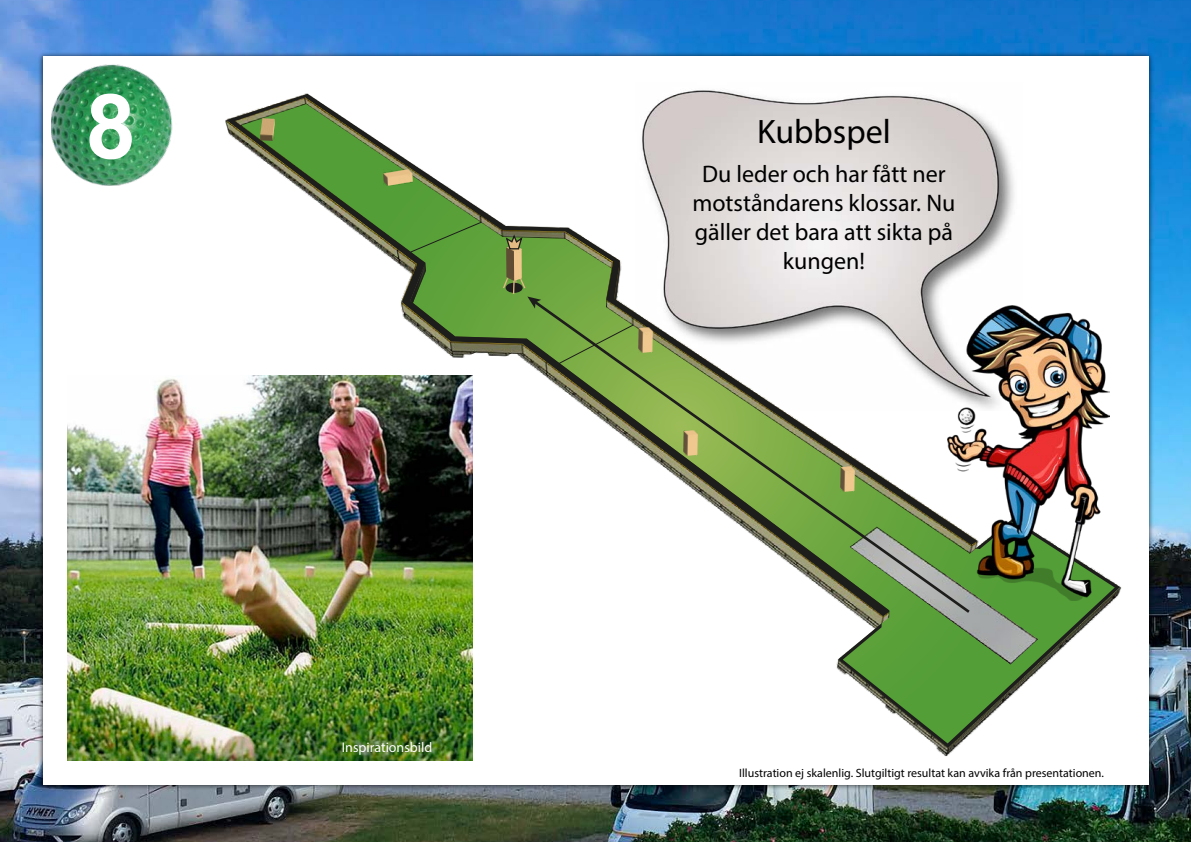
<style>
.page{position:relative;width:1191px;height:842px;background:#fff}
.page>*{position:absolute;margin:0;border:0;box-sizing:border-box;transform-origin:0 0}
.t1{font:700 90px "Arial";color:#fff}
.t2{font:34px "Myriad Pro";color:#000}
.t3{font:24px/28.8px "Myriad Pro";color:#000;text-align:center}
.t4{font:14px "Myriad Pro";color:#fff}
.t5{font:12px "Myriad Pro";color:#000}
</style>
<div class="page">
<img style="left:0;top:0;width:1191px;height:842px">
<div style="left:37px;top:51px;width:1116px;height:740px;background:#000;opacity:.75"></div>
<div style="left:43px;top:57px;width:1105px;height:728px;background:#fff"></div>
<img style="left:51px;top:50px;width:129px;height:136px">
<img style="left:67px;top:378px;width:124px;height:382px">
<img style="left:191px;top:90px;width:931px;height:670px">
<img style="left:242px;top:104px;width:877px;height:643px">
<img style="left:226px;top:94px;width:751px;height:522px">
<svg style="left:614px;top:261px;width:6px;height:37px"></svg>
<div style="left:410px;top:221px;width:72px;height:32px;background:#5aa039"></div>
<svg style="left:531px;top:298px;width:441px;height:317px"></svg>
<svg style="left:410px;top:263px;width:16px;height:40px"></svg>
<img style="left:384px;top:169px;width:29px;height:17px">
<img style="left:638px;top:327px;width:14px;height:25px">
<img style="left:683px;top:430px;width:15px;height:25px">
<img style="left:840px;top:466px;width:15px;height:25px">
<img style="left:260px;top:118px;width:14px;height:22px">
<svg style="left:502px;top:274px;width:39px;height:34px"></svg>
<img style="left:507px;top:250px;width:14px;height:31px">
<svg style="left:504px;top:233px;width:19px;height:17px"></svg>
<svg style="left:838px;top:518px;width:282px;height:230px"></svg>
<img style="left:948px;top:305px;width:161px;height:295px">
<h1 class="t1" style="left:86px;top:63px;width:52px">8</h1>
<p class="t4" style="left:342px;top:738px;width:92px">Inspirationsbild</p>
<h2 class="t2" style="left:757px;top:111px;width:135px">Kubbspel</h2>
<p class="t3" style="left:692px;top:159px;width:264px">Du leder och har fått ner motståndarens klossar. Nu gäller det bara att sikta på kungen!</p>
<p class="t5" style="left:739px;top:766px;width:366px">Illustration ej skalenlig. Slutgiltigt resultat kan avvika från presentationen.</p>
</div>
